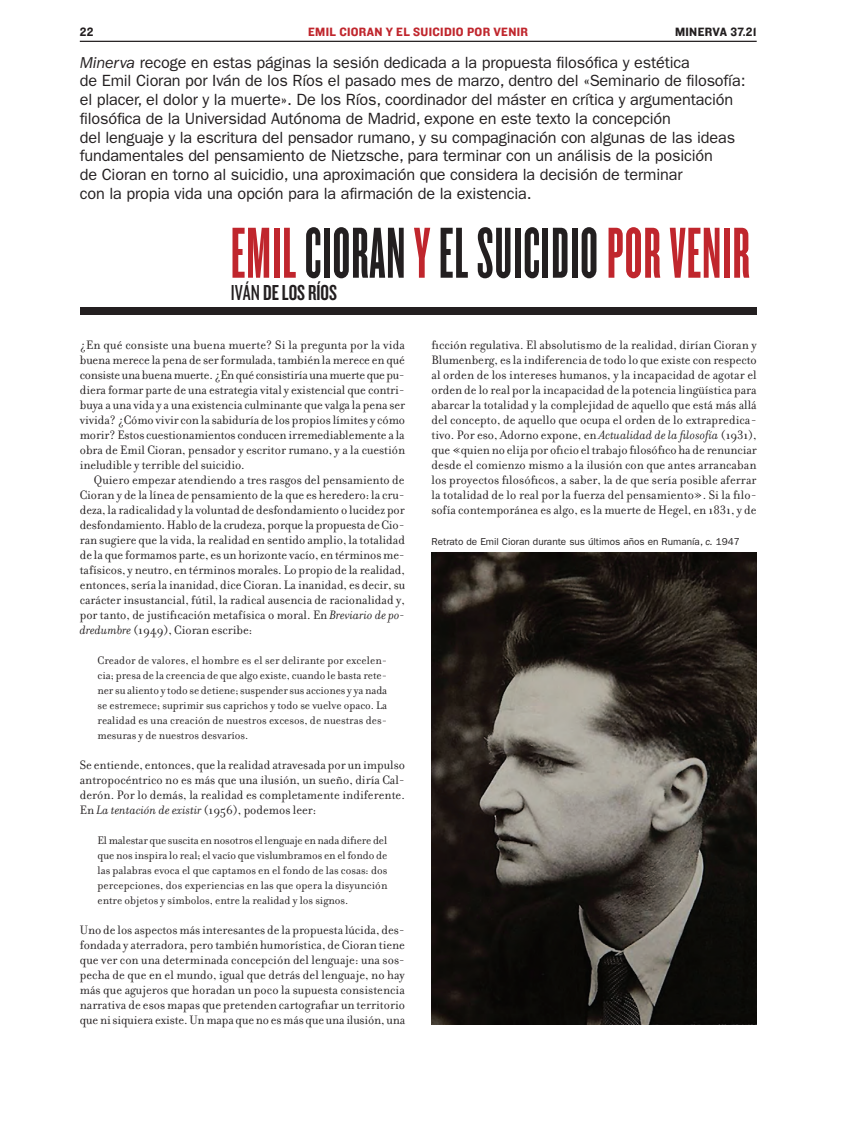
<style>
.page{position:relative;width:850px;height:1134px;background:#fff}
.page>*{position:absolute;margin:0;border:0;box-sizing:border-box;transform-origin:0 0}
.t1{font:75px "Knockout HTF66 Full Flyweight";letter-spacing:.015em;color:#231f20}
.t2{font:22.5px "Knockout HTF48 Featherweight";color:#231f20}
.t3{font:16.25px/18.8px "ITC Franklin Gothic Std";letter-spacing:-.01em;color:#231f20}
.Heading_5{font:13.12px/15px "Filosofia";color:#231f20;text-align:justify}
.t4{font:12.5px "Knockout HTF51 Middleweight";letter-spacing:.025em;color:#c0262d}
.t5{font:12.5px "Knockout HTF51 Middleweight";letter-spacing:.025em;color:#231f20}
.t6{font:11.88px/15px "Filosofia";color:#231f20;text-align:justify}
.t7{font:10px "ITC Franklin Gothic Std";color:#231f20}
.s1{font-style:italic}
.s2{color:#c0262d}
.s3{font-family:"Knockout HTF28 Junior Featherwt"}
</style>
<div class="page">
<hr style="left:80px;top:41px;width:677px;height:1px;background:#231f20">
<div style="left:80px;top:308px;width:677px;height:7px;background:#231f20"></div>
<img style="left:431px;top:552px;width:326px;height:472px">
<p class="t5" style="left:80px;top:26px;width:15px">22</p>
<p class="t4" style="left:308px;top:26px;width:221px">EMIL CIORAN Y EL SUICIDIO POR VENIR</p>
<p class="t5" style="left:675px;top:26px;width:83px">MINERVA 37.21</p>
<p class="t3" style="left:80px;top:53px;width:611px"><span class="s1">Minerva</span> recoge en estas páginas la sesión dedicada a la propuesta filosófica y estética</p>
<p class="t3" style="left:80px;top:72px;width:667px">de Emil Cioran por Iván de los Ríos el pasado mes de marzo, dentro del «Seminario de filosofía: el placer, el dolor y la muerte». De los Ríos, coordinador del máster en crítica y argumentación filosófica de la Universidad Autónoma de Madrid, expone en este texto la concepción</p>
<p class="t3" style="left:80px;top:128px;width:657px">del lenguaje y la escritura del pensador rumano, y su compaginación con algunas de las ideas fundamentales del pensamiento de Nietzsche, para terminar con un análisis de la posición</p>
<p class="t3" style="left:80px;top:165px;width:604px">de Cioran en torno al suicidio, una aproximación que considera la decisión de terminar</p>
<p class="t3" style="left:80px;top:184px;width:453px">con la propia vida una opción para la afirmación de la existencia.</p>
<p class="t1" style="left:231px;top:215px;width:520px"><span class="s2">EMIL</span> CIORAN <span class="s2">Y</span> EL SUICIDIO <span class="s2">POR VENIR</span></p>
<p class="t2" style="left:231px;top:281px;width:108px"><span class="s3">IVÁN</span> DE LOS RÍOS</p>
<p class="Heading_5" style="left:80px;top:337px;width:327px">¿En qué consiste una buena muerte? Si la pregunta por la vida buena merece la pena de ser formulada, también la merece en qué consiste una buena muerte. ¿En qué consistiría una muerte que pu&shy;diera formar parte de una estrategia vital y existencial que contri&shy;buya a una vida y a una existencia culminante que valga la pena ser vivida? ¿Cómo vivir con la sabiduría de los propios límites y cómo morir? Estos cuestionamientos conducen irremediablemente a la obra de Emil Cioran, pensador y escritor rumano, y a la cuestión ineludible y terrible del suicidio.</p>
<p class="Heading_5" style="left:80px;top:472px;width:327px;text-indent:14px">Quiero empezar atendiendo a tres rasgos del pensamiento de Cioran y de la línea de pensamiento de la que es heredero: la cru&shy;deza, la radicalidad y la voluntad de desfondamiento o lucidez por desfondamiento. Hablo de la crudeza, porque la propuesta de Cio&shy;ran sugiere que la vida, la realidad en sentido amplio, la totalidad de la que formamos parte, es un horizonte vacío, en términos me&shy;tafísicos, y neutro, en términos morales. Lo propio de la realidad, entonces, sería la inanidad, dice Cioran. La inanidad, es decir, su carácter insustancial, fútil, la radical ausencia de racionalidad y, por tanto, de justificación metafísica o moral. En <span class="s1">Breviario de po&shy;dredumbre</span> (1949), Cioran escribe:</p>
<p class="t6" style="left:98px;top:653px;width:291px">Creador de valores, el hombre es el ser delirante por excelen&shy;cia; presa de la creencia de que algo existe, cuando le basta rete&shy;ner su aliento y todo se detiene; suspender sus acciones y ya nada se estremece; suprimir sus caprichos y todo se vuelve opaco. La realidad es una creación de nuestros excesos, de nuestras des&shy;mesuras y de nuestros desvaríos.</p>
<p class="Heading_5" style="left:80px;top:757px;width:327px">Se entiende, entonces, que la realidad atravesada por un impulso antropocéntrico no es más que una ilusión, un sueño, diría Cal&shy;derón. Por lo demás, la realidad es completamente indiferente.<br>En <span class="s1">La tentación de existir</span> (1956), podemos leer:</p>
<p class="t6" style="left:98px;top:833px;width:291px">El malestar que suscita en nosotros el lenguaje en nada difiere del que nos inspira lo real; el vacío que vislumbramos en el fondo de las palabras evoca el que captamos en el fondo de las cosas: dos percepciones, dos experiencias en las que opera la disyunción entre objetos y símbolos, entre la realidad y los signos.</p>
<p class="Heading_5" style="left:80px;top:922px;width:327px">Uno de los aspectos más interesantes de la propuesta lúcida, des&shy;fondada y aterradora, pero también humorística, de Cioran tiene que ver con una determinada concepción del lenguaje: una sos&shy;pecha de que en el mundo, igual que detrás del lenguaje, no hay más que agujeros que horadan un poco la supuesta consistencia narrativa de esos mapas que pretenden cartografiar un territorio que ni siquiera existe. Un mapa que no es más que una ilusión, una</p>
<p class="Heading_5" style="left:431px;top:337px;width:327px">ficción regulativa. El absolutismo de la realidad, dirían Cioran y Blumenberg, es la indiferencia de todo lo que existe con respecto al orden de los intereses humanos, y la incapacidad de agotar el orden de lo real por la incapacidad de la potencia lingüística para abarcar la totalidad y la complejidad de aquello que está más allá del concepto, de aquello que ocupa el orden de lo extrapredica&shy;tivo. Por eso, Adorno expone, en <span class="s1">Actualidad de la filosofía</span> (1931), que «quien no elija por oficio el trabajo filosófico ha de renunciar desde el comienzo mismo a la ilusión con que antes arrancaban los proyectos filosóficos, a saber, la de que sería posible aferrar la totalidad de lo real por la fuerza del pensamiento». Si la filo&shy;sofía contemporánea es algo, es la muerte de Hegel, en 1831, y de</p>
<p class="t7" style="left:431px;top:536px;width:310px">Retrato de Emil Cioran durante sus últimos años en Rumanía, <span class="s1">c.</span> 1947</p>
</div>
